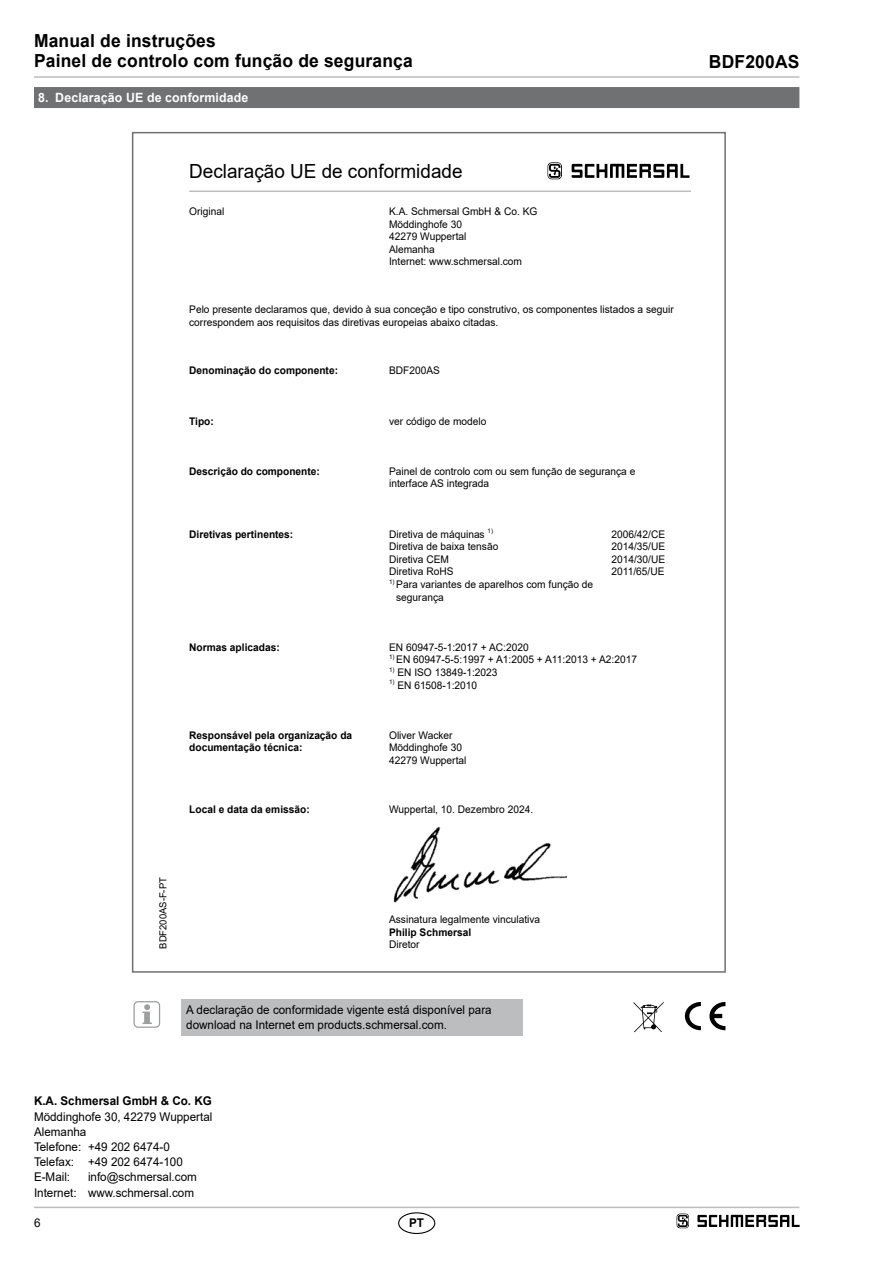
<style>
.page{position:relative;width:893px;height:1263px;background:#fff}
.page>*{position:absolute;margin:0;border:0;box-sizing:border-box;transform-origin:0 0}
.t1{font:19.5px "Arial";color:#000}
.t2{font:700 18px/20.2px "Arial";letter-spacing:.01em;color:#000}
.t3{font:700 12.75px "Arial";letter-spacing:.01em;color:#fff}
.t4{font:12px/15.1px "Arial";color:#000}
.t5{font:700 12px "Arial";color:#000}
.t6{font:10.5px/12.6px "Arial";color:#000}
.t7{font:700 10.5px/12.6px "Arial";color:#000}
.t8{font:9.75px "Arial";color:#000}
</style>
<div class="page">
<hr style="left:34px;top:1207px;width:765px;height:1px;background:#bbbdbe">
<hr style="left:34px;top:76px;width:765px;height:2px;background:#bbbdbe">
<div style="left:398px;top:1212px;width:37px;height:22px;border:1px solid #000;border-radius:50%"></div>
<div style="left:34px;top:87px;width:765px;height:21px;background:#707172"></div>
<img style="left:393px;top:827px;width:173px;height:76px">
<hr style="left:189px;top:190px;width:502px;height:2px;background:#bbbdbe">
<svg style="left:547px;top:162px;width:15px;height:17px"></svg>
<svg style="left:572px;top:164px;width:117px;height:14px"></svg>
<div style="left:181px;top:999px;width:342px;height:37px;background:#bbbdbe"></div>
<svg style="left:142px;top:1004px;width:10px;height:20px"></svg>
<div style="left:133px;top:1001px;width:27px;height:27px;border:1px solid #9c9e9f;border-radius:4px"></div>
<svg style="left:685px;top:1002px;width:16px;height:28px"></svg>
<svg style="left:709px;top:1002px;width:16px;height:28px"></svg>
<svg style="left:634px;top:1002px;width:30px;height:30px"></svg>
<svg style="left:677px;top:1213px;width:12px;height:15px"></svg>
<svg style="left:697px;top:1215px;width:102px;height:12px"></svg>
<h2 class="t2" style="left:34px;top:31px;width:380px">Manual de instruções<br>Painel de controlo com função de segurança</h2>
<p class="t3" style="left:38px;top:89px;width:212px">8. Declaração UE de conformidade</p>
<h1 class="t1" style="left:189px;top:158px;width:275px">Declaração UE de conformidade</h1>
<p class="t6" style="left:189px;top:205px;width:37px">Original</p>
<p class="t6" style="left:389px;top:205px;width:150px">K.A. Schmersal GmbH &amp; Co. KG<br>Möddinghofe 30<br>42279 Wuppertal<br>Alemanha<br>Internet: www.schmersal. com</p>
<p class="t6" style="left:189px;top:303px;width:486px">Pelo presente declaramos que, devido à sua conceção e tipo construtivo, os componentes listados a seguir correspondem aos requisitos das diretivas europeias abaixo citadas.</p>
<p class="t7" style="left:189px;top:365px;width:150px">Denominação do componente:</p>
<p class="t6" style="left:389px;top:364px;width:52px">BDF200AS</p>
<p class="t7" style="left:189px;top:415px;width:26px">Tipo:</p>
<p class="t6" style="left:389px;top:414px;width:99px">ver código de modelo</p>
<p class="t7" style="left:189px;top:465px;width:132px">Descrição do componente:</p>
<p class="t6" style="left:389px;top:465px;width:248px">Painel de controlo com ou sem função de segurança e interface AS integrada</p>
<p class="t7" style="left:189px;top:528px;width:106px">Diretivas pertinentes:</p>
<p class="t6" style="left:389px;top:527px;width:111px">Diretiva de máquinas <sup>1)<br></sup>Diretiva de baixa tensão<br>Diretiva CEM<br>Diretiva RoHS</p>
<p class="t6" style="left:396px;top:578px;width:199px;text-indent:-7px"><sup>1)</sup> Para variantes de aparelhos com função de segurança</p>
<p class="t6" style="left:611px;top:527px;width:55px;text-align:justify">2006/42/CE 2014/35/UE 2014/30/UE 2011/65/UE</p>
<p class="t7" style="left:189px;top:641px;width:92px">Normas aplicadas:</p>
<p class="t6" style="left:389px;top:641px;width:141px">EN 60947-5-1:2017 + AC:2020</p>
<p class="t6" style="left:389px;top:653px;width:249px"><sup>1)</sup> EN 60947-5-5:1997 + A1:2005 + A11:2013 + A2:2017</p>
<p class="t6" style="left:389px;top:666px;width:110px"><sup>1)</sup> EN ISO 13849-1:2023</p>
<p class="t6" style="left:389px;top:678px;width:90px"><sup>1)</sup> EN 61508-1:2010</p>
<p class="t7" style="left:189px;top:729px;width:165px">Responsável pela organização da documentação técnica:</p>
<p class="t6" style="left:389px;top:729px;width:79px">Oliver Wacker<br>Möddinghofe 30<br>42279 Wuppertal</p>
<p class="t7" style="left:189px;top:804px;width:122px">Local e data da emissão:</p>
<p class="t6" style="left:389px;top:803px;width:144px">Wuppertal, 10. Dezembro 2024.</p>
<p class="t8" style="left:156px;top:949px;width:73px;rotate:-90deg">BDF200AS-F-PT</p>
<p class="t6" style="left:389px;top:913px;width:153px">Assinatura legalmente vinculativa</p>
<p class="t7" style="left:389px;top:926px;width:84px">Philip Schmersal</p>
<p class="t6" style="left:389px;top:938px;width:32px">Diretor</p>
<p class="t4" style="left:186px;top:1002px;width:307px">A declaração de conformidade vigente está disponível para download na Internet em products.schmersal.com.</p>
<p class="t5" style="left:34px;top:1093px;width:179px">K.A. Schmersal GmbH &amp; Co. KG</p>
<p class="t4" style="left:34px;top:1109px;width:180px">Möddinghofe 30, 42279 Wuppertal<br>Alemanha<br>Telefone: +49 202 6474-0<br>Telefax: +49 202 6474-100<br>E-Mail:</p>
<p class="t4" style="left:34px;top:1169px;width:164px;text-align:right">info@schmersal.com<br>Internet: www.schmersal.com</p>
<p class="t4" style="left:34px;top:1215px;width:8px">6</p>
<p class="t5" style="left:409px;top:1214px;width:16px">PT</p>
<h2 class="t2" style="left:709px;top:52px;width:92px">BDF200AS</h2>
</div>
